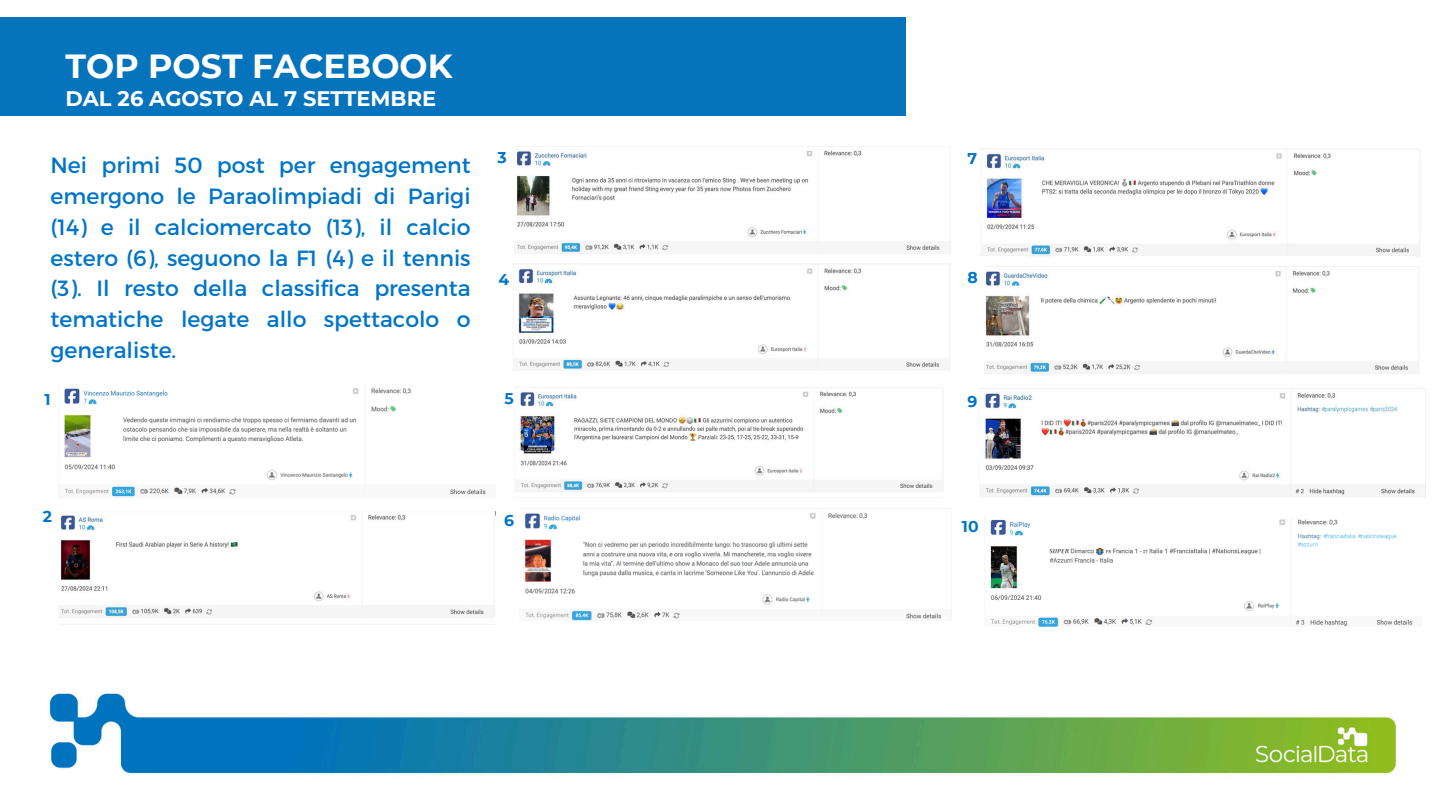
<style>
.page{position:relative;width:1440px;height:810px;background:#fff}
.page>*{position:absolute;margin:0;border:0;box-sizing:border-box;transform-origin:0 0}
.t1{font:700 33.4px "Montserrat";color:#fff}
.t2{font:22px/30.8px "Montserrat";color:#0075c8;text-align:justify}
.t3{font:700 21px "Montserrat";color:#fff}
.t4{font:700 15.6px "Montserrat";color:#0075c8}
</style>
<div class="page">
<img style="left:49px;top:17px;width:1377px;height:756px">
<div style="left:0;top:17px;width:905px;height:99px;background:#0674bd"></div>
<img style="left:58px;top:384px;width:438px;height:113px">
<img style="left:58px;top:512px;width:438px;height:112px">
<img style="left:514px;top:146px;width:437px;height:113px">
<img style="left:512px;top:263px;width:442px;height:113px">
<img style="left:514px;top:387px;width:433px;height:110px">
<img style="left:519px;top:509px;width:433px;height:112px">
<img style="left:980px;top:149px;width:442px;height:112px">
<img style="left:985px;top:266px;width:436px;height:113px">
<img style="left:980px;top:389px;width:446px;height:111px">
<img style="left:985px;top:515px;width:436px;height:112px">
<p class="t1" style="left:66px;top:46px;width:388px">TOP POST FACEBOOK</p>
<p class="t3" style="left:66px;top:85px;width:372px">DAL 26 AGOSTO AL 7 SETTEMBRE</p>
<p class="t2" style="left:51px;top:149px;width:422px">Nei primi 50 post per engagement emergono le Paraolimpiadi di Parigi (14) e il calciomercato (13), il calcio estero (6), seguono la F1 (4) e il tennis (3). Il resto della classifica presenta tematiche legate allo spettacolo o generaliste.</p>
<p class="t4" style="left:498px;top:148px;width:11px">3</p>
<p class="t4" style="left:498px;top:270px;width:12px">4</p>
<p class="t4" style="left:968px;top:149px;width:11px">7</p>
<p class="t4" style="left:968px;top:268px;width:12px">8</p>
<p class="t4" style="left:44px;top:390px;width:8px">1</p>
<p class="t4" style="left:505px;top:389px;width:11px">5</p>
<p class="t4" style="left:968px;top:392px;width:11px">9</p>
<p class="t4" style="left:43px;top:507px;width:11px">2</p>
<p class="t4" style="left:504px;top:511px;width:11px">6</p>
<p class="t4" style="left:962px;top:517px;width:18px">10</p>
</div>
